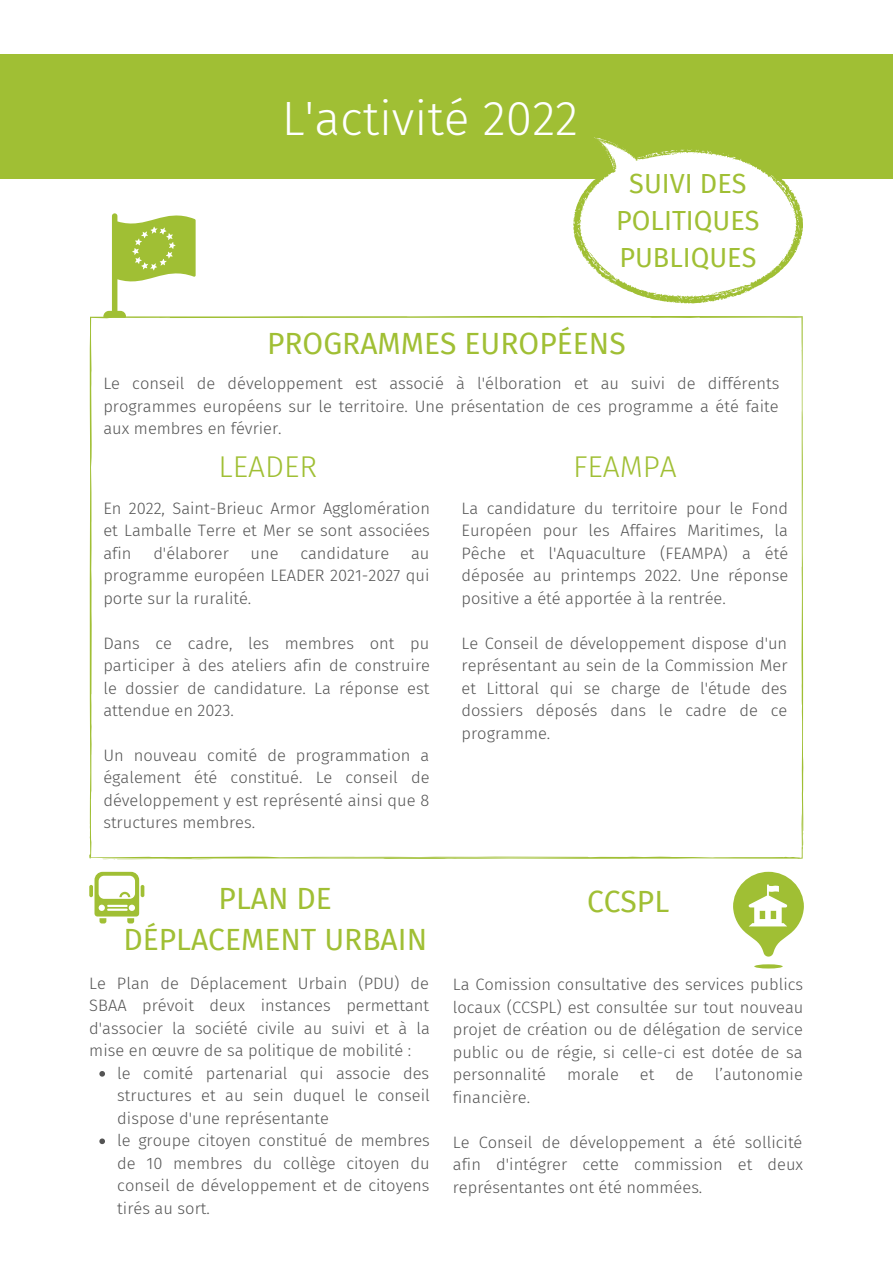
<style>
.page{position:relative;width:893px;height:1264px;background:#fff}
.page>*{position:absolute;margin:0;border:0;box-sizing:border-box;transform-origin:0 0}
.t1{font:300 48px "Fira Sans";color:#fff}
.t2{font:30px/41.5px "Fira Sans";color:#a0bf34;text-align:center}
.t3{font:300 30px "Fira Sans";color:#a0bf34}
.t4{font:27px/37px "Fira Sans";color:#a0bf34;text-align:center}
.t5{font:300 16.5px/22.5px "Fira Sans";color:#545454;text-align:justify}
</style>
<div class="page">
<svg style="left:89px;top:316px;width:714px;height:543px"></svg>
<div style="left:0;top:54px;width:892px;height:125px;background:#a0bf34"></div>
<svg style="left:573px;top:137px;width:229px;height:167px"></svg>
<svg style="left:103px;top:213px;width:92px;height:105px"></svg>
<svg style="left:89px;top:884px;width:4px;height:13px"></svg>
<svg style="left:94px;top:871px;width:50px;height:52px"></svg>
<svg style="left:733px;top:871px;width:70px;height:97px"></svg>
<svg style="left:99px;top:1071px;width:6px;height:5px"></svg>
<svg style="left:99px;top:1138px;width:6px;height:6px"></svg>
<p class="t1" style="left:282px;top:90px;width:298px">L'activité 2022</p>
<p class="t4" style="left:616px;top:165px;width:145px">SUIVI DES<br>POLITIQUES<br>PUBLIQUES</p>
<p class="t2" style="left:267px;top:323px;width:360px">PROGRAMMES EUROPÉENS</p>
<p class="t5" style="left:103px;top:372px;width:677px">Le conseil de développement est associé à l'élboration et au suivi de différents programmes européens sur le territoire. Une présentation de ces programme a été faite aux membres en février.</p>
<p class="t3" style="left:218px;top:448px;width:100px">LEADER</p>
<p class="t5" style="left:103px;top:497px;width:328px">En 2022, Saint-Brieuc Armor Agglomération et Lamballe Terre et Mer se sont associées afin</p>
<p class="t5" style="left:153px;top:542px;width:77px">d'élaborer</p>
<p class="t5" style="left:250px;top:542px;width:29px">une</p>
<p class="t5" style="left:300px;top:542px;width:90px">candidature</p>
<p class="t5" style="left:103px;top:542px;width:328px;text-indent:307px">au programme européen LEADER 2021-2027 qui porte sur la ruralité.</p>
<p class="t5" style="left:103px;top:631px;width:328px">Dans ce cadre, les membres ont pu participer à des ateliers afin de construire le dossier de candidature. La réponse est attendue en 2023.</p>
<p class="t5" style="left:103px;top:744px;width:328px">Un nouveau comité de programmation a également été constitué. Le conseil de développement y est représenté ainsi que 8 structures membres.</p>
<p class="t2" style="left:123px;top:877px;width:305px">PLAN DE<br>DÉPLACEMENT URBAIN</p>
<p class="t3" style="left:573px;top:448px;width:105px">FEAMPA</p>
<p class="t5" style="left:461px;top:497px;width:328px">La candidature du territoire pour le Fond Européen pour les Affaires Maritimes, la Pêche et l'Aquaculture (FEAMPA) a été déposée au printemps 2022. Une réponse positive a été apportée à la rentrée.</p>
<p class="t5" style="left:461px;top:631px;width:327px">Le Conseil de développement dispose d'un représentant au sein de la Commission Mer et Littoral qui se charge de l'étude des dossiers déposés dans le cadre de ce programme.</p>
<p class="t2" style="left:587px;top:881px;width:84px">CCSPL</p>
<p class="t5" style="left:89px;top:972px;width:342px">Le Plan de Déplacement Urbain (PDU) de SBAA prévoit deux instances permettant d'associer la société civile au suivi et à la mise en œuvre de sa politique de mobilité :</p>
<p class="t5" style="left:453px;top:973px;width:352px">La Comission consultative des services publics locaux (CCSPL) est consultée sur tout nouveau projet de création ou de délégation de service public ou de régie, si celle-ci est dotée de sa personnalité</p>
<p class="t5" style="left:117px;top:1062px;width:314px">le comité partenarial qui associe des structures et au sein duquel le conseil dispose d'une représentante</p>
<p class="t5" style="left:117px;top:1129px;width:314px">le groupe citoyen constitué de membres de 10 membres du collège citoyen du conseil de développement et de citoyens tirés au sort.</p>
<p class="t5" style="left:567px;top:1063px;width:53px">morale</p>
<p class="t5" style="left:640px;top:1063px;width:16px">et</p>
<p class="t5" style="left:675px;top:1063px;width:20px">de</p>
<p class="t5" style="left:714px;top:1063px;width:90px">l’autonomie</p>
<p class="t5" style="left:453px;top:1085px;width:79px">financière.</p>
<p class="t5" style="left:453px;top:1130px;width:352px">Le Conseil de développement a été sollicité afin d'intégrer cette commission et deux représentantes ont été nommées.</p>
</div>
